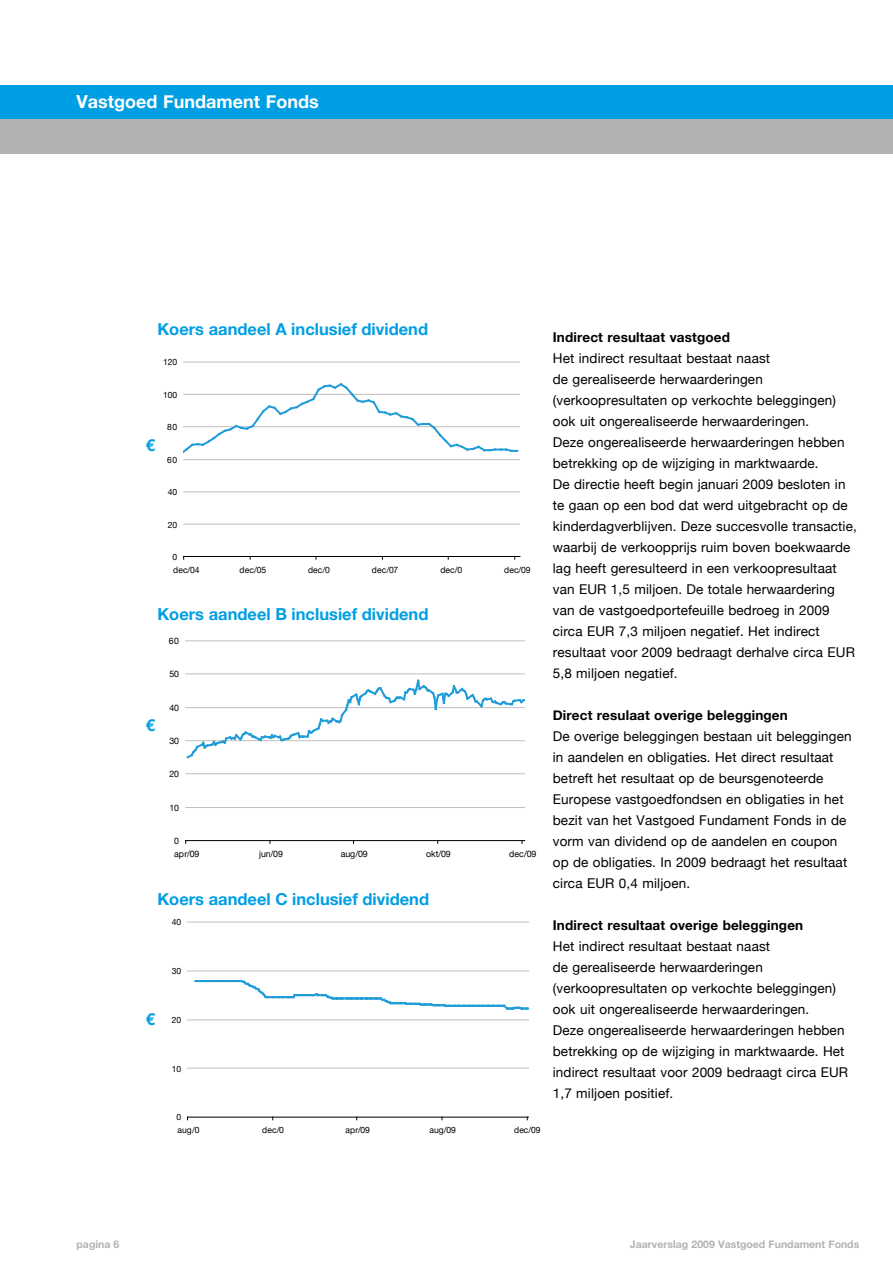
<style>
.page{position:relative;width:893px;height:1263px;background:#fff}
.page>*{position:absolute;margin:0;border:0;box-sizing:border-box;transform-origin:0 0}
.t1{font:700 18px "Helvetica Neue";color:#fff}
.t2{font:700 16.5px "Helvetica Neue";color:#009ee3}
.t3{font:13.5px/21px "Helvetica Neue";letter-spacing:.01em;color:#000}
.t4{font:700 13.5px "Helvetica Neue";letter-spacing:.01em;color:#000}
.t5{font:700 10.5px "Helvetica Neue";color:#b1b2b3}
.t6{font:9px "Helvetica Neue";letter-spacing:-.02em;color:#000}
.t7{font:8.7px "Helvetica Neue";color:#000}
</style>
<div class="page">
<hr style="left:184px;top:524px;width:336px;height:1px;background:#c0c0c0">
<hr style="left:184px;top:492px;width:336px;height:1px;background:#c0c0c0">
<hr style="left:184px;top:459px;width:336px;height:1px;background:#c0c0c0">
<hr style="left:184px;top:426px;width:336px;height:1px;background:#c0c0c0">
<hr style="left:184px;top:394px;width:336px;height:1px;background:#c0c0c0">
<hr style="left:184px;top:362px;width:336px;height:1px;background:#c0c0c0">
<hr style="left:184px;top:556px;width:336px;height:1px;background:#000">
<svg style="left:184px;top:383px;width:333px;height:70px"></svg>
<hr style="left:186px;top:807px;width:338px;height:1px;background:#c0c0c0">
<hr style="left:186px;top:774px;width:338px;height:1px;background:#c0c0c0">
<hr style="left:186px;top:674px;width:338px;height:1px;background:#c0c0c0">
<hr style="left:186px;top:641px;width:338px;height:1px;background:#c0c0c0">
<hr style="left:186px;top:840px;width:338px;height:1px;background:#000">
<svg style="left:186px;top:679px;width:339px;height:80px"></svg>
<hr style="left:187px;top:1068px;width:341px;height:1px;background:#c0c0c0">
<hr style="left:187px;top:1020px;width:341px;height:1px;background:#c0c0c0">
<hr style="left:187px;top:971px;width:341px;height:1px;background:#c0c0c0">
<hr style="left:187px;top:922px;width:341px;height:1px;background:#c0c0c0">
<hr style="left:187px;top:1117px;width:341px;height:1px;background:#000">
<svg style="left:195px;top:979px;width:333px;height:31px"></svg>
<div style="left:0;top:85px;width:892px;height:34px;background:#009ee3"></div>
<div style="left:0;top:119px;width:892px;height:34px;background:#b1b2b3"></div>
<h1 class="t1" style="left:77px;top:95px;width:244px">Vastgoed Fundament Fonds</h1>
<p class="t2" style="left:157px;top:323px;width:272px">Koers aandeel A inclusief dividend</p>
<p class="t7" style="left:163px;top:359px;width:15px">120</p>
<p class="t7" style="left:163px;top:391px;width:15px">100</p>
<p class="t2" style="left:146px;top:439px;width:11px">€</p>
<p class="t7" style="left:167px;top:424px;width:12px">80</p>
<p class="t7" style="left:167px;top:457px;width:12px">60</p>
<p class="t7" style="left:168px;top:489px;width:11px">40</p>
<p class="t7" style="left:168px;top:521px;width:11px">20</p>
<p class="t7" style="left:172px;top:554px;width:6px">0</p>
<p class="t7" style="left:173px;top:566px;width:28px">dec/04</p>
<p class="t7" style="left:239px;top:566px;width:28px">dec/05</p>
<p class="t7" style="left:308px;top:566px;width:23px">dec/0</p>
<p class="t7" style="left:372px;top:566px;width:28px">dec/07</p>
<p class="t7" style="left:440px;top:566px;width:23px">dec/0</p>
<p class="t7" style="left:504px;top:566px;width:28px">dec/09</p>
<p class="t2" style="left:157px;top:608px;width:272px">Koers aandeel B inclusief dividend</p>
<p class="t6" style="left:169px;top:638px;width:12px">60</p>
<p class="t6" style="left:169px;top:671px;width:11px">50</p>
<p class="t2" style="left:146px;top:719px;width:11px">€</p>
<p class="t6" style="left:169px;top:705px;width:11px">40</p>
<p class="t6" style="left:169px;top:738px;width:11px">30</p>
<p class="t6" style="left:169px;top:771px;width:11px">20</p>
<p class="t6" style="left:169px;top:804px;width:11px">10</p>
<p class="t6" style="left:174px;top:837px;width:6px">0</p>
<p class="t6" style="left:174px;top:851px;width:27px">apr/09</p>
<p class="t6" style="left:259px;top:851px;width:25px">jun/09</p>
<p class="t6" style="left:341px;top:851px;width:29px">aug/09</p>
<p class="t6" style="left:426px;top:851px;width:26px">okt/09</p>
<p class="t6" style="left:509px;top:851px;width:29px">dec/09</p>
<p class="t2" style="left:157px;top:893px;width:273px">Koers aandeel C inclusief dividend</p>
<p class="t7" style="left:172px;top:919px;width:11px">40</p>
<p class="t2" style="left:146px;top:1013px;width:11px">€</p>
<p class="t7" style="left:172px;top:968px;width:11px">30</p>
<p class="t7" style="left:172px;top:1017px;width:11px">20</p>
<p class="t7" style="left:172px;top:1065px;width:11px">10</p>
<p class="t7" style="left:176px;top:1114px;width:6px">0</p>
<p class="t7" style="left:178px;top:1127px;width:23px">aug/0</p>
<p class="t7" style="left:262px;top:1127px;width:23px">dec/0</p>
<p class="t7" style="left:345px;top:1127px;width:26px">apr/09</p>
<p class="t7" style="left:429px;top:1127px;width:28px">aug/09</p>
<p class="t7" style="left:514px;top:1127px;width:28px">dec/09</p>
<p class="t4" style="left:553px;top:332px;width:178px">Indirect resultaat vastgoed</p>
<p class="t3" style="left:553px;top:349px;width:305px">Het indirect resultaat bestaat naast<br>de gerealiseerde herwaarderingen (verkoopresultaten op verkochte beleggingen) ook uit ongerealiseerde herwaarderingen.<br>Deze ongerealiseerde herwaarderingen hebben betrekking op de wijziging in marktwaarde.<br>De directie heeft begin januari 2009 besloten in te gaan op een bod dat werd uitgebracht op de kinderdagverblijven. Deze succesvolle transactie, waarbij de verkoopprijs ruim boven boekwaarde lag heeft geresulteerd in een verkoopresultaat van EUR 1,5 miljoen. De totale herwaardering van de vastgoedportefeuille bedroeg in 2009 circa EUR 7,3 miljoen negatief. Het indirect resultaat voor 2009 bedraagt derhalve circa EUR 5,8 miljoen negatief.</p>
<p class="t4" style="left:553px;top:710px;width:236px">Direct resulaat overige beleggingen</p>
<p class="t3" style="left:553px;top:727px;width:300px">De overige beleggingen bestaan uit beleggingen in aandelen en obligaties. Het direct resultaat betreft het resultaat op de beursgenoteerde Europese vastgoedfondsen en obligaties in het bezit van het Vastgoed Fundament Fonds in de vorm van dividend op de aandelen en coupon op de obligaties. In 2009 bedraagt het resultaat circa EUR 0,4 miljoen.</p>
<p class="t4" style="left:553px;top:920px;width:252px">Indirect resultaat overige beleggingen</p>
<p class="t3" style="left:553px;top:937px;width:297px">Het indirect resultaat bestaat naast<br>de gerealiseerde herwaarderingen (verkoopresultaten op verkochte beleggingen) ook uit ongerealiseerde herwaarderingen.<br>Deze ongerealiseerde herwaarderingen hebben betrekking op de wijziging in marktwaarde. Het indirect resultaat voor 2009 bedraagt circa EUR 1,7 miljoen positief.</p>
<p class="t5" style="left:77px;top:1240px;width:44px">pagina 6</p>
<p class="t5" style="left:630px;top:1240px;width:231px">Jaarverslag 2009 Vastgoed Fundament Fonds</p>
</div>
